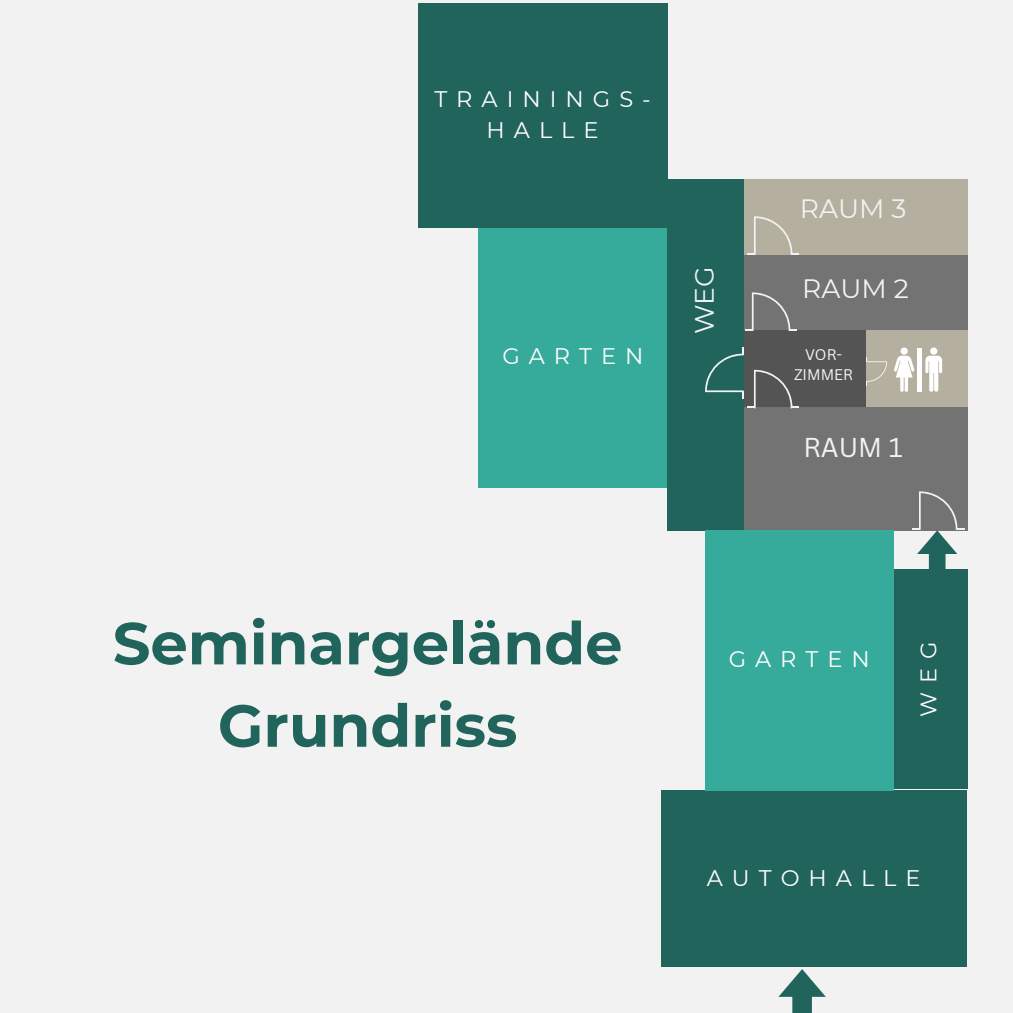
<style>
.page{position:relative;width:1013px;height:1013px;background:#fff}
.page>*{position:absolute;margin:0;border:0;box-sizing:border-box;transform-origin:0 0}
.t1{font:700 59.12px "Montserrat";color:#21645b}
.t2{font:26.5px "Montserrat";color:#f2f2f3}
.t3{font:26.5px "Canva Sans";color:#f2f2f3}
.t4{font:22.5px/31px "Montserrat";letter-spacing:.4em;color:#fff;text-align:center}
.t5{font:15px "Canva Sans";color:#f2f2f3}
</style>
<div class="page">
<div style="left:0;top:0;width:1012px;height:1012px;background:#f2f2f3"></div>
<div style="left:660px;top:790px;width:306px;height:177px;background:#21645b"></div>
<div style="left:743px;top:179px;width:223px;height:349px;background:#545454"></div>
<div style="left:743px;top:254px;width:224px;height:76px;background:#737373"></div>
<div style="left:743px;top:407px;width:224px;height:123px;background:#737373"></div>
<div style="left:891px;top:569px;width:76px;height:219px;background:#21645b"></div>
<svg style="left:778px;top:969px;width:47px;height:43px"></svg>
<div style="left:866px;top:330px;width:101px;height:77px;background:#b5af9f"></div>
<hr style="left:917px;top:348px;width:4px;height:43px;background:#fff">
<div style="left:900px;top:347px;width:7px;height:8px;background:#fff;border-radius:50%"></div>
<svg style="left:894px;top:356px;width:20px;height:36px"></svg>
<svg style="left:925px;top:356px;width:17px;height:36px"></svg>
<div style="left:930px;top:347px;width:7px;height:8px;background:#fff;border-radius:50%"></div>
<div style="left:743px;top:179px;width:224px;height:75px;background:#b5af9f"></div>
<div style="left:667px;top:179px;width:76px;height:351px;background:#21645b"></div>
<svg style="left:747px;top:216px;width:52px;height:39px"></svg>
<svg style="left:745px;top:292px;width:52px;height:39px"></svg>
<svg style="left:866px;top:357px;width:21px;height:28px"></svg>
<svg style="left:912px;top:491px;width:52px;height:78px"></svg>
<svg style="left:705px;top:346px;width:94px;height:62px"></svg>
<div style="left:705px;top:530px;width:188px;height:260px;background:#37ab9b"></div>
<div style="left:479px;top:227px;width:188px;height:260px;background:#37ab9b"></div>
<div style="left:418px;top:3px;width:249px;height:224px;background:#21645b"></div>
<p class="t4" style="left:434px;top:83px;width:218px">TRAININGS-<br>HALLE</p>
<p class="t2" style="left:688px;top:334px;width:69px;rotate:-90deg">WEG</p>
<p class="t2" style="left:799px;top:192px;width:108px">RAUM 3</p>
<p class="t2" style="left:802px;top:272px;width:108px">RAUM 2</p>
<p class="t4" style="left:502px;top:341px;width:143px">GARTEN</p>
<p class="t5" style="left:805px;top:343px;width:39px">VOR-</p>
<p class="t5" style="left:794px;top:364px;width:60px">ZIMMER</p>
<p class="t1" style="left:113px;top:607px;width:511px">Seminargelände</p>
<p class="t1" style="left:218px;top:689px;width:301px">Grundriss</p>
<p class="t3" style="left:803px;top:429px;width:101px">RAUM 1</p>
<p class="t4" style="left:728px;top:643px;width:143px">GARTEN</p>
<p class="t4" style="left:912px;top:716px;width:77px;rotate:-90deg">WEG</p>
<p class="t4" style="left:706px;top:862px;width:215px">AUTOHALLE</p>
</div>
